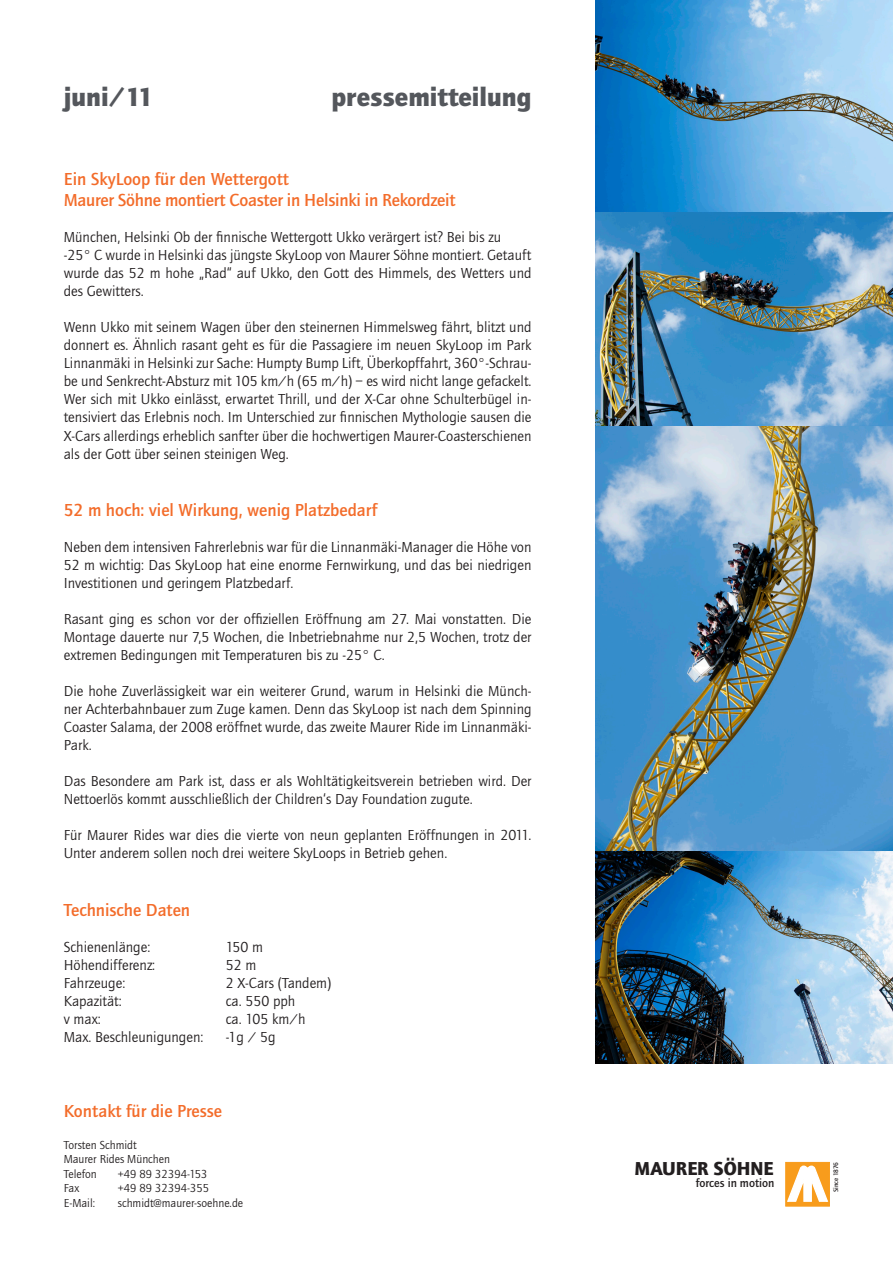
<style>
.page{position:relative;width:893px;height:1263px;background:#fff}
.page>*{position:absolute;margin:0;border:0;box-sizing:border-box;transform-origin:0 0}
.t1{font:900 27px "Quay Sans EF";color:#54575c}
.t2{font:900 19.35px "Quay Sans EF";color:#231f20}
.t3{font:500 18px "Quay Sans EF";color:#f36c2a}
.t4{font:15px/18px "Quay Sans EF";color:#231f20;text-align:justify}
.t5{font:500 12.15px "Quay Sans EF";color:#231f20}
.t6{font:12px "Quay Sans EF";color:#231f20}
.t7{font:500 6.75px "Quay Sans EF";color:#231f20}
</style>
<div class="page">
<img style="left:595px;top:0;width:298px;height:1063px">
<div style="left:786px;top:1162px;width:43px;height:44px;background:#f89c1c"></div>
<svg style="left:786px;top:1165px;width:43px;height:37px"></svg>
<p class="t1" style="left:64px;top:81px;width:91px">juni/11</p>
<p class="t1" style="left:331px;top:81px;width:202px">pressemitteilung</p>
<p class="t3" style="left:64px;top:169px;width:227px">Ein SkyLoop für den Wettergott</p>
<p class="t3" style="left:64px;top:190px;width:393px">Maurer Söhne montiert Coaster in Helsinki in Rekordzeit</p>
<p class="t4" style="left:64px;top:229px;width:439px">München, Helsinki Ob der finnische Wettergott Ukko verärgert ist? Bei bis zu</p>
<p class="t4" style="left:64px;top:247px;width:469px">-25° C wurde in Helsinki das jüngste SkyLoop von Maurer Söhne montiert. Getauft wurde das 52 m hohe „Rad“ auf Ukko, den Gott des Himmels, des Wetters und des Gewitters.</p>
<p class="t4" style="left:64px;top:319px;width:469px">Wenn Ukko mit seinem Wagen über den steinernen Himmelsweg fährt, blitzt und donnert es. Ähnlich rasant geht es für die Passagiere im neuen SkyLoop im Park Linnanmäki in Helsinki zur Sache: Humpty Bump Lift, Überkopffahrt, 360°-Schrau&shy;be und Senkrecht-Absturz mit 105 km/h (65 m/h) – es wird nicht lange gefackelt.<br>Wer sich mit Ukko einlässt, erwartet Thrill, und der X-Car ohne Schulterbügel in&shy;tensiviert das Erlebnis noch. Im Unterschied zur finnischen Mythologie sausen die X-Cars allerdings erheblich sanfter über die hochwertigen Maurer-Coasterschienen als der Gott über seinen steinigen Weg.</p>
<p class="t3" style="left:64px;top:500px;width:315px">52 m hoch: viel Wirkung, wenig Platzbedarf</p>
<p class="t4" style="left:64px;top:538px;width:469px">Neben dem intensiven Fahrerlebnis war für die Linnanmäki-Manager die Höhe von 52 m wichtig: Das SkyLoop hat eine enorme Fernwirkung, und das bei niedrigen Investitionen und geringem Platzbedarf.</p>
<p class="t4" style="left:64px;top:610px;width:469px">Rasant ging es schon vor der offiziellen Eröffnung am 27. Mai vonstatten. Die Montage dauerte nur 7,5 Wochen, die Inbetriebnahme nur 2,5 Wochen, trotz der extremen Bedingungen mit Temperaturen bis zu -25° C.</p>
<p class="t4" style="left:64px;top:682px;width:469px">Die hohe Zuverlässigkeit war ein weiterer Grund, warum in Helsinki die Münch&shy;ner Achterbahnbauer zum Zuge kamen. Denn das SkyLoop ist nach dem Spinning Coaster Salama, der 2008 eröffnet wurde, das zweite Maurer Ride im Linnanmäki-Park.</p>
<p class="t4" style="left:64px;top:772px;width:469px">Das Besondere am Park ist, dass er als Wohltätigkeitsverein betrieben wird. Der<br>Nettoerlös kommt ausschließlich der Children‘s Day Foundation zugute.</p>
<p class="t4" style="left:64px;top:826px;width:469px">Für Maurer Rides war dies die vierte von neun geplanten Eröffnungen in 2011.<br>Unter anderem sollen noch drei weitere SkyLoops in Betrieb gehen.</p>
<p class="t3" style="left:64px;top:900px;width:128px">Technische Daten</p>
<p class="t4" style="left:64px;top:938px;width:88px">Schienenlänge:</p>
<p class="t4" style="left:226px;top:938px;width:39px">150 m</p>
<p class="t4" style="left:64px;top:956px;width:93px">Höhendifferenz:</p>
<p class="t4" style="left:226px;top:956px;width:32px">52 m</p>
<p class="t4" style="left:64px;top:974px;width:63px">Fahrzeuge:</p>
<p class="t4" style="left:226px;top:974px;width:107px">2 X-Cars (Tandem)</p>
<p class="t4" style="left:64px;top:992px;width:59px">Kapazität:</p>
<p class="t4" style="left:226px;top:992px;width:71px">ca. 550 pph</p>
<p class="t4" style="left:64px;top:1010px;width:38px">v max:</p>
<p class="t4" style="left:226px;top:1010px;width:81px">ca. 105 km/h</p>
<p class="t4" style="left:64px;top:1028px;width:141px">Max. Beschleunigungen:</p>
<p class="t4" style="left:226px;top:1028px;width:51px">-1g / 5g</p>
<p class="t3" style="left:64px;top:1100px;width:160px">Kontakt für die Presse</p>
<p class="t6" style="left:64px;top:1138px;width:74px">Torsten Schmidt</p>
<p class="t6" style="left:64px;top:1153px;width:108px">Maurer Rides München</p>
<p class="t6" style="left:64px;top:1167px;width:35px">Telefon</p>
<p class="t6" style="left:118px;top:1167px;width:91px">+49 89 32394-153</p>
<p class="t6" style="left:64px;top:1181px;width:17px">Fax</p>
<p class="t6" style="left:118px;top:1181px;width:93px">+49 89 32394-355</p>
<p class="t6" style="left:64px;top:1196px;width:33px">E-Mail:</p>
<p class="t6" style="left:118px;top:1196px;width:127px">schmidt@maurer-soehne.de</p>
<p class="t2" style="left:635px;top:1157px;width:140px">MAURER SÖHNE</p>
<p class="t5" style="left:696px;top:1176px;width:80px">forces in motion</p>
<p class="t7" style="left:832px;top:1192px;width:31px;rotate:-90deg">Since 1876</p>
</div>
